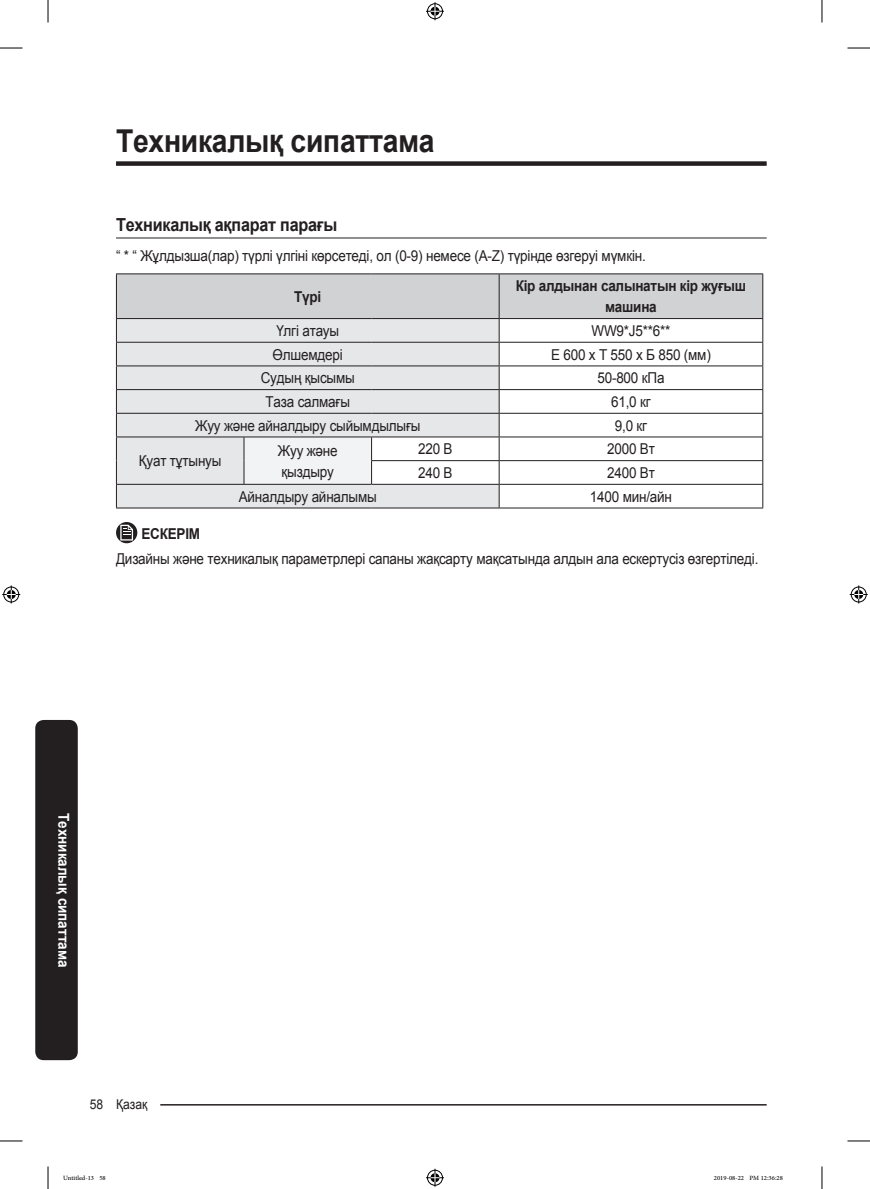
<style>
.page{position:relative;width:870px;height:1189px;background:#fff}
.page>*{position:absolute;margin:0;border:0;box-sizing:border-box;transform-origin:0 0}
.t1{font:700 31.5px "Arial";letter-spacing:-.01em;color:#231f20;scale:.9 1}
.t2{font:700 18px "Arial";letter-spacing:-.015em;color:#231f20;scale:.9 1}
.P_Center{font:15px/21px "Arial";letter-spacing:-.015em;color:#231f20;scale:.9 1}
.P_Center-2{font:700 15px/21px "Arial";letter-spacing:-.015em;color:#231f20;text-align:center;scale:.9 1}
.Sidebar{font:700 15px "Arial";color:#fff;scale:.9 1}
.DL_DT_Icon{font:700 15px "Arial";letter-spacing:-.015em;color:#231f20;scale:.9 1}
.t3{font:13.5px "Arial";color:#231f20;scale:.9 1}
.t4{font:9px "Adobe Arabic";color:#000}
</style>
<div class="page">
<div style="left:116px;top:161px;width:651px;height:5px;background:#231f20"></div>
<hr style="left:116px;top:1104px;width:651px;height:1px;background:#231f20">
<div style="left:103px;top:1096px;width:57px;height:15px;background:#fff"></div>
<div style="left:35px;top:720px;width:43px;height:340px;background:#231f20;border-radius:9px"></div>
<hr style="left:116px;top:238px;width:651px;height:1px;background:#231f20">
<hr style="left:116px;top:273px;width:128px;height:1px;background:#231f20">
<hr style="left:244px;top:273px;width:128px;height:1px;background:#231f20">
<hr style="left:372px;top:273px;width:127px;height:1px;background:#231f20">
<hr style="left:499px;top:273px;width:264px;height:1px;background:#231f20">
<svg style="left:116px;top:274px;width:647px;height:234px"></svg>
<hr style="left:116px;top:508px;width:128px;height:1px;background:#231f20">
<hr style="left:244px;top:508px;width:128px;height:1px;background:#231f20">
<hr style="left:372px;top:508px;width:127px;height:1px;background:#231f20">
<hr style="left:499px;top:508px;width:264px;height:1px;background:#231f20">
<svg style="left:116px;top:522px;width:21px;height:21px"></svg>
<svg style="left:120px;top:525px;width:13px;height:15px"></svg>
<svg style="left:0;top:48px;width:22px;height:1px"></svg>
<svg style="left:847px;top:48px;width:23px;height:1px"></svg>
<svg style="left:0;top:1141px;width:22px;height:1px"></svg>
<svg style="left:847px;top:1141px;width:23px;height:1px"></svg>
<svg style="left:48px;top:0;width:1px;height:23px"></svg>
<svg style="left:48px;top:1166px;width:1px;height:23px"></svg>
<svg style="left:822px;top:0;width:1px;height:23px"></svg>
<svg style="left:822px;top:1166px;width:1px;height:23px"></svg>
<svg style="left:426px;top:2px;width:18px;height:18px"></svg>
<svg style="left:426px;top:1169px;width:18px;height:18px"></svg>
<svg style="left:2px;top:585px;width:18px;height:18px"></svg>
<svg style="left:850px;top:585px;width:18px;height:18px"></svg>
<h1 class="t1" style="left:116px;top:120px;width:355px">Техникалық сипаттама</h1>
<h2 class="t2" style="left:116px;top:213px;width:247px">Техникалық ақпарат парағы</h2>
<p class="P_Center" style="left:116px;top:245px;width:590px">“ * “ Жұлдызша(лар) түрлі үлгіні көрсетеді, ол (0-9) немесе (A-Z) түрінде өзгеруі мүмкін.</p>
<p class="P_Center-2" style="left:294px;top:286px;width:32px">Түрі</p>
<p class="P_Center-2" style="left:516px;top:276px;width:258px">Кір алдынан салынатын кір жуғыш машина</p>
<p class="P_Center" style="left:276px;top:320px;width:71px">Үлгі атауы</p>
<p class="P_Center" style="left:591px;top:320px;width:89px">WW9*J5**6**</p>
<p class="P_Center" style="left:273px;top:344px;width:80px">Өлшемдері</p>
<p class="P_Center" style="left:551px;top:344px;width:179px">Е 600 x Т 550 x Б 850 (мм)</p>
<p class="P_Center" style="left:261px;top:368px;width:106px">Судың қысымы</p>
<p class="P_Center" style="left:597px;top:368px;width:76px">50-800 кПа</p>
<p class="P_Center" style="left:265px;top:391px;width:95px">Таза салмағы</p>
<p class="P_Center" style="left:611px;top:391px;width:46px">61,0 кг</p>
<p class="P_Center" style="left:195px;top:415px;width:252px">Жуу және айналдыру сыйымдылығы</p>
<p class="P_Center" style="left:615px;top:415px;width:37px">9,0 кг</p>
<p class="P_Center" style="left:139px;top:450px;width:93px">Қуат тұтынуы</p>
<p class="P_Center" style="left:278px;top:440px;width:68px">Жуу және қыздыру</p>
<p class="P_Center" style="left:418px;top:439px;width:40px">220 В</p>
<p class="P_Center" style="left:607px;top:439px;width:55px">2000 Вт</p>
<p class="P_Center" style="left:418px;top:462px;width:40px">240 В</p>
<p class="P_Center" style="left:607px;top:462px;width:55px">2400 Вт</p>
<p class="P_Center" style="left:239px;top:486px;width:155px">Айналдыру айналымы</p>
<p class="P_Center" style="left:590px;top:486px;width:93px">1400 мин/айн</p>
<p class="DL_DT_Icon" style="left:141px;top:524px;width:67px">ЕСКЕРІМ</p>
<p class="P_Center" style="left:116px;top:549px;width:715px">Дизайны және техникалық параметрлері сапаны жақсарту мақсатында алдын ала ескертусіз өзгертіледі.</p>
<p class="Sidebar" style="left:74px;top:813px;width:173px;rotate:90deg">Техникалық сипаттама</p>
<p class="t3" style="left:90px;top:1095px;width:66px">58 Қазақ</p>
<p class="t4" style="left:63px;top:1171px;width:44px">Untitled-13 58</p>
<p class="t4" style="left:714px;top:1171px;width:70px">2019-08-22 PM 12:36:28</p>
</div>
